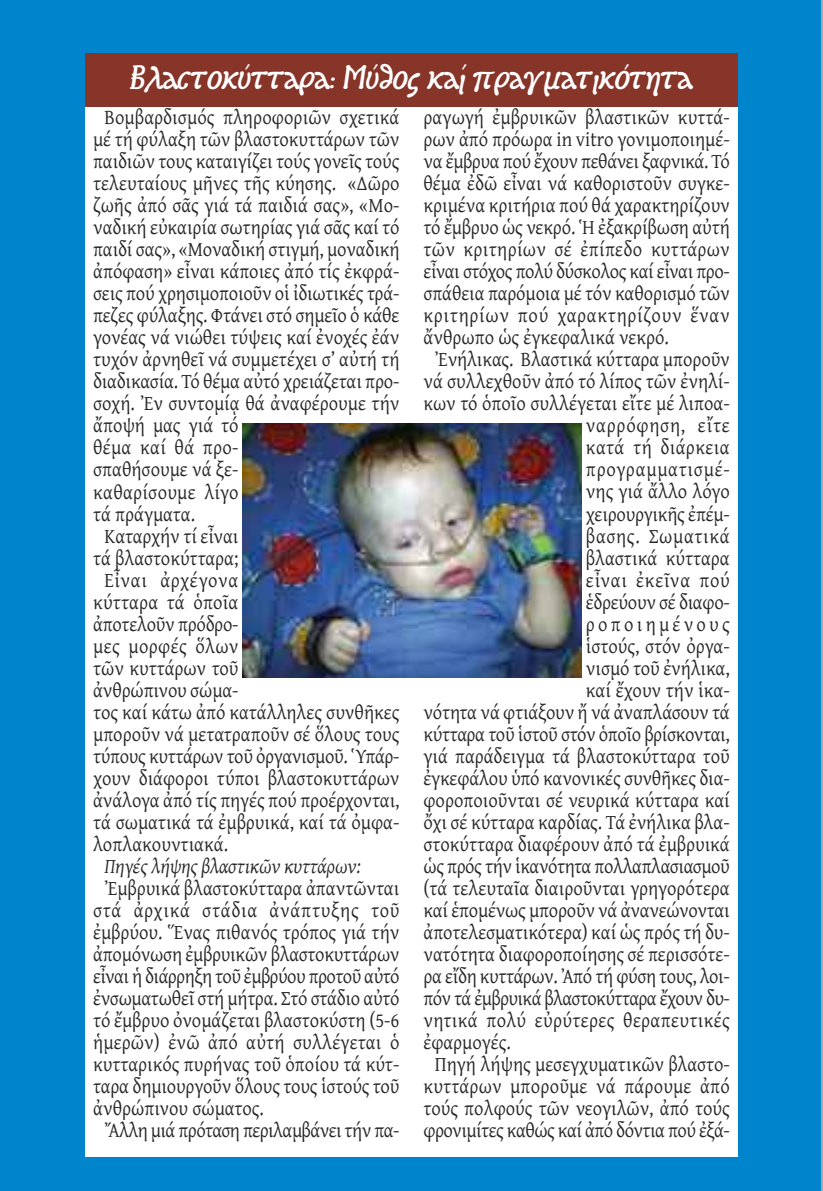
<style>
.page{position:relative;width:823px;height:1191px;background:#fff}
.page>*{position:absolute;margin:0;border:0;box-sizing:border-box;transform-origin:0 0}
.t1{font:italic 700 30px "KS Bouletee";color:#fff}
.t2{font:21px "Gentium";letter-spacing:-.005em;color:#272627;scale:.9 1}
.t3{font:21px "Gentium";letter-spacing:-.03em;color:#272627;scale:.9 1}
.t4{font:21px "Gentium";letter-spacing:.04em;color:#272627;scale:.9 1}
.t5{font:21px "Gentium";letter-spacing:-.025em;color:#272627;scale:.9 1}
.t6{font:21px "Gentium";letter-spacing:.02em;color:#272627;scale:.9 1}
.t7{font:21px "Gentium";letter-spacing:.015em;color:#272627;scale:.9 1}
.t8{font:21px "Gentium";letter-spacing:.035em;color:#272627;scale:.9 1}
.t9{font:italic 21px "Gentium";color:#272627;scale:.9 1}
.t10{font:21px "Gentium";letter-spacing:.03em;color:#272627;scale:.9 1}
.t11{font:21px "Gentium";letter-spacing:.17em;color:#272627;scale:.9 1}
</style>
<div class="page">
<div style="left:1px;top:0;width:821px;height:1190px;background:#0085cc"></div>
<hr style="left:820px;top:0;width:2px;height:1190px;background:#aaa5a0">
<div style="left:85px;top:85px;width:652px;height:1072px;background:#fff"></div>
<div style="left:85px;top:53px;width:652px;height:53px;background:#873529"></div>
<img style="left:242px;top:423px;width:339px;height:255px">
<h1 class="t1" style="left:130px;top:63px;width:563px">Βλαστοκύτταρα: Μύθος καί πραγματικότητα</h1>
<p class="t2" style="left:104px;top:105px;width:329px">Βομβαρδισμός πληροφοριῶν σχετικά</p>
<p class="t2" style="left:93px;top:127px;width:341px">μέ τή φύλαξη τῶν βλαστοκυττάρων τῶν</p>
<p class="t2" style="left:93px;top:149px;width:341px">παιδιῶν τους καταιγίζει τούς γονεῖς τούς</p>
<p class="t2" style="left:93px;top:171px;width:341px">τελευταίους μῆνες τῆς κύησης. «∆ῶρο</p>
<p class="t2" style="left:93px;top:193px;width:341px">ζωῆς ἀπό σᾶς γιά τά παιδιά σας», «Μο-</p>
<p class="t2" style="left:93px;top:215px;width:341px">ναδική εὐκαιρία σωτηρίας γιά σᾶς καί τό</p>
<p class="t2" style="left:93px;top:237px;width:341px">παιδί σας», «Μοναδική στιγμή, μοναδική</p>
<p class="t2" style="left:93px;top:259px;width:341px">ἀπόφαση» εἶναι κάποιες ἀπό τίς ἐκφρά-</p>
<p class="t2" style="left:93px;top:281px;width:341px">σεις πού χρησιμοποιοῦν οἱ ἰδιωτικές τρά-</p>
<p class="t2" style="left:93px;top:303px;width:341px">πεζες φύλαξης. Φτάνει στό σημεῖο ὁ κάθε</p>
<p class="t2" style="left:93px;top:325px;width:341px">γονέας νά νιώθει τύψεις καί ἐνοχές ἐάν</p>
<p class="t2" style="left:93px;top:347px;width:341px">τυχόν ἀρνηθεῖ νά συμμετέχει σ’ αὐτή τή</p>
<p class="t2" style="left:93px;top:369px;width:341px">διαδικασία. Τό θέμα αὐτό χρειάζεται προ-</p>
<p class="t2" style="left:93px;top:391px;width:341px">σοχή. Ἐν συντομίᾳ θά ἀναφέρουμε τήν</p>
<p class="t2" style="left:93px;top:413px;width:163px">ἄποψή μας γιά τό</p>
<p class="t7" style="left:93px;top:435px;width:163px">θέμα καί θά προ-</p>
<p class="t2" style="left:93px;top:457px;width:163px">σπαθήσουμε νά ξε-</p>
<p class="t7" style="left:93px;top:479px;width:163px">καθαρίσουμε λίγο</p>
<p class="t2" style="left:93px;top:501px;width:115px">τά πράγματα.</p>
<p class="t2" style="left:104px;top:523px;width:150px">Καταρχήν τί εἶναι</p>
<p class="t2" style="left:93px;top:545px;width:163px">τά βλαστοκύτταρα;</p>
<p class="t10" style="left:104px;top:567px;width:150px">Εἶναι ἀρχέγονα</p>
<p class="t2" style="left:93px;top:589px;width:163px">κύτταρα τά ὁποῖα</p>
<p class="t2" style="left:93px;top:611px;width:163px">ἀποτελοῦν πρόδρο-</p>
<p class="t6" style="left:93px;top:633px;width:163px">μες μορφές ὅλων</p>
<p class="t2" style="left:93px;top:655px;width:163px">τῶν κυττάρων τοῦ</p>
<p class="t2" style="left:93px;top:677px;width:163px">ἀνθρώπινου σώμα-</p>
<p class="t2" style="left:93px;top:699px;width:341px">τος καί κάτω ἀπό κατάλληλες συνθῆκες</p>
<p class="t2" style="left:93px;top:721px;width:341px">μποροῦν νά μετατραποῦν σέ ὅλους τους</p>
<p class="t2" style="left:93px;top:743px;width:341px">τύπους κυττάρων τοῦ ὀργανισμοῦ. Ὑπάρ-</p>
<p class="t2" style="left:93px;top:765px;width:341px">χουν διάφοροι τύποι βλαστοκυττάρων</p>
<p class="t2" style="left:93px;top:787px;width:341px">ἀνάλογα ἀπό τίς πηγές πού προέρχονται,</p>
<p class="t2" style="left:93px;top:809px;width:341px">τά σωματικά τά ἐμβρυικά, καί τά ὀμφα-</p>
<p class="t2" style="left:93px;top:831px;width:151px">λοπλακουντιακά.</p>
<p class="t9" style="left:104px;top:853px;width:286px">Πηγές λήψης βλαστικῶν κυττάρων:</p>
<p class="t2" style="left:104px;top:875px;width:329px">Ἐμβρυικά βλαστοκύτταρα ἀπαντῶνται</p>
<p class="t4" style="left:93px;top:897px;width:341px">στά ἀρχικά στάδια ἀνάπτυξης τοῦ</p>
<p class="t2" style="left:93px;top:919px;width:341px">ἐμβρύου. Ἕνας πιθανός τρόπος γιά τήν</p>
<p class="t2" style="left:93px;top:941px;width:341px">ἀπομόνωση ἐμβρυικῶν βλαστοκυττάρων</p>
<p class="t3" style="left:93px;top:963px;width:341px">εἶναι ἡ διάρρηξη τοῦ ἐμβρύου προτοῦ αὐτό</p>
<p class="t2" style="left:93px;top:985px;width:341px">ἐνσωματωθεῖ στή μήτρα. Στό στάδιο αὐτό</p>
<p class="t2" style="left:93px;top:1007px;width:341px">τό ἔμβρυο ὀνομάζεται βλαστοκύστη (5-6</p>
<p class="t2" style="left:93px;top:1029px;width:341px">ἡμερῶν) ἐνῶ ἀπό αὐτή συλλέγεται ὁ</p>
<p class="t2" style="left:93px;top:1051px;width:341px">κυτταρικός πυρήνας τοῦ ὁποίου τά κύτ-</p>
<p class="t2" style="left:93px;top:1073px;width:341px">ταρα δημιουργοῦν ὅλους τους ἱστούς τοῦ</p>
<p class="t2" style="left:93px;top:1095px;width:191px">ἀνθρώπινου σώματος.</p>
<p class="t3" style="left:104px;top:1117px;width:329px">Ἄλλη μιά πρόταση περιλαμβάνει τήν πα-</p>
<p class="t2" style="left:423px;top:105px;width:341px">ραγωγή ἐμβρυικῶν βλαστικῶν κυττά-</p>
<p class="t2" style="left:423px;top:127px;width:341px">ρων ἀπό πρόωρα in vitro γονιμοποιημέ-</p>
<p class="t2" style="left:423px;top:149px;width:341px">να ἔμβρυα πού ἔχουν πεθάνει ξαφνικά. Τό</p>
<p class="t2" style="left:423px;top:171px;width:341px">θέμα ἐδῶ εἶναι νά καθοριστοῦν συγκε-</p>
<p class="t2" style="left:423px;top:193px;width:341px">κριμένα κριτήρια πού θά χαρακτηρίζουν</p>
<p class="t2" style="left:423px;top:215px;width:341px">τό ἔμβρυο ὡς νεκρό. Ἡ ἐξακρίβωση αὐτή</p>
<p class="t7" style="left:423px;top:237px;width:341px">τῶν κριτηρίων σέ ἐπίπεδο κυττάρων</p>
<p class="t5" style="left:423px;top:259px;width:341px">εἶναι στόχος πολύ δύσκολος καί εἶναι προ-</p>
<p class="t2" style="left:423px;top:281px;width:341px">σπάθεια παρόμοια μέ τόν καθορισμό τῶν</p>
<p class="t8" style="left:423px;top:303px;width:341px">κριτηρίων πού χαρακτηρίζουν ἕναν</p>
<p class="t2" style="left:423px;top:325px;width:274px">ἄνθρωπο ὡς ἐγκεφαλικά νεκρό.</p>
<p class="t2" style="left:434px;top:347px;width:329px">Ἐνήλικας. Βλαστικά κύτταρα μποροῦν</p>
<p class="t2" style="left:423px;top:369px;width:341px">νά συλλεχθοῦν ἀπό τό λίπος τῶν ἐνηλί-</p>
<p class="t2" style="left:423px;top:391px;width:341px">κων τό ὁποῖο συλλέγεται εἴτε μέ λιποα-</p>
<p class="t4" style="left:585px;top:413px;width:161px">ναρρόφηση, εἴτε</p>
<p class="t6" style="left:585px;top:435px;width:161px">κατά τή διάρκεια</p>
<p class="t4" style="left:585px;top:457px;width:161px">προγραμματισμέ-</p>
<p class="t2" style="left:585px;top:479px;width:161px">νης γιά ἄλλο λόγο</p>
<p class="t2" style="left:585px;top:501px;width:161px">χειρουργικῆς ἐπέμ-</p>
<p class="t8" style="left:585px;top:523px;width:161px">βασης. Σωματικά</p>
<p class="t2" style="left:585px;top:545px;width:161px">βλαστικά κύτταρα</p>
<p class="t4" style="left:585px;top:567px;width:161px">εἶναι ἐκεῖνα πού</p>
<p class="t2" style="left:585px;top:589px;width:161px">ἑδρεύουν σέ διαφο-</p>
<p class="t11" style="left:585px;top:611px;width:161px">ροποιημένους</p>
<p class="t2" style="left:585px;top:633px;width:161px">ἱστούς, στόν ὀργα-</p>
<p class="t2" style="left:585px;top:655px;width:161px">νισμό τοῦ ἐνήλικα,</p>
<p class="t2" style="left:585px;top:677px;width:161px">καί ἔχουν τήν ἱκα-</p>
<p class="t2" style="left:423px;top:699px;width:341px">νότητα νά φτιάξουν ἤ νά ἀναπλάσουν τά</p>
<p class="t2" style="left:423px;top:721px;width:341px">κύτταρα τοῦ ἱστοῦ στόν ὁποῖο βρίσκονται,</p>
<p class="t2" style="left:423px;top:743px;width:341px">γιά παράδειγμα τά βλαστοκύτταρα τοῦ</p>
<p class="t2" style="left:423px;top:765px;width:341px">ἐγκεφάλου ὑπό κανονικές συνθῆκες δια-</p>
<p class="t2" style="left:423px;top:787px;width:341px">φοροποιοῦνται σέ νευρικά κύτταρα καί</p>
<p class="t2" style="left:423px;top:809px;width:341px">ὄχι σέ κύτταρα καρδίας. Τά ἐνήλικα βλα-</p>
<p class="t2" style="left:423px;top:831px;width:341px">στοκύτταρα διαφέρουν ἀπό τά ἐμβρυικά</p>
<p class="t5" style="left:423px;top:853px;width:341px">ὡς πρός τήν ἱκανότητα πολλαπλασιασμοῦ</p>
<p class="t2" style="left:423px;top:875px;width:341px">(τά τελευταῖα διαιροῦνται γρηγορότερα</p>
<p class="t2" style="left:423px;top:897px;width:341px">καί ἑπομένως μποροῦν νά ἀνανεώνονται</p>
<p class="t2" style="left:423px;top:919px;width:341px">ἀποτελεσματικότερα) καί ὡς πρός τή δυ-</p>
<p class="t2" style="left:423px;top:941px;width:341px">νατότητα διαφοροποίησης σέ περισσότε-</p>
<p class="t2" style="left:423px;top:963px;width:341px">ρα εἴδη κυττάρων. Ἀπό τή φύση τους, λοι-</p>
<p class="t3" style="left:423px;top:985px;width:341px">πόν τά ἐμβρυικά βλαστοκύτταρα ἔχουν δυ-</p>
<p class="t6" style="left:423px;top:1007px;width:341px">νητικά πολύ εὐρύτερες θεραπευτικές</p>
<p class="t2" style="left:423px;top:1029px;width:98px">ἐφαρμογές.</p>
<p class="t2" style="left:434px;top:1051px;width:329px">Πηγή λήψης μεσεγχυματικῶν βλαστο-</p>
<p class="t2" style="left:423px;top:1073px;width:341px">κυττάρων μποροῦμε νά πάρουμε ἀπό</p>
<p class="t2" style="left:423px;top:1095px;width:341px">τούς πολφούς τῶν νεογιλῶν, ἀπό τούς</p>
<p class="t3" style="left:423px;top:1117px;width:341px">φρονιμίτες καθώς καί ἀπό δόντια πού ἐξά-</p>
</div>
